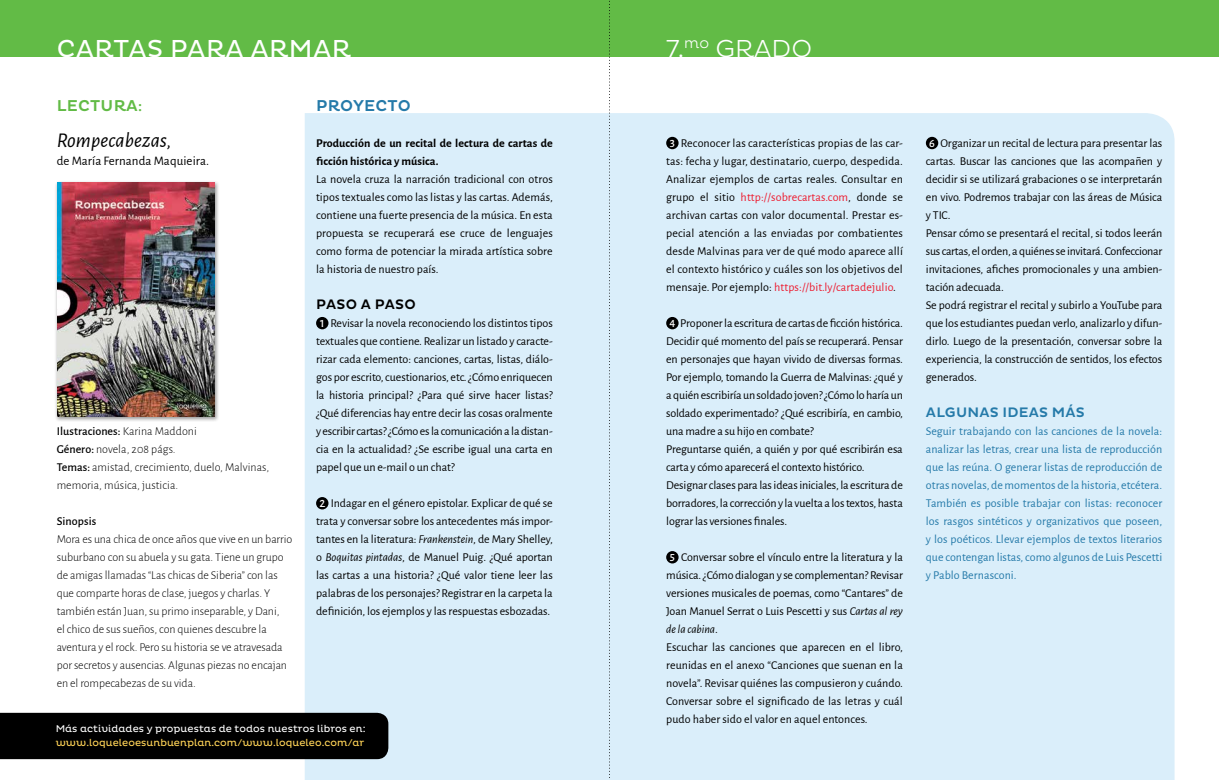
<style>
.page{position:relative;width:1219px;height:780px;background:#fff}
.page>*{position:absolute;margin:0;border:0;box-sizing:border-box;transform-origin:0 0}
.t1{font:25px "Pluto";letter-spacing:.025em;color:#fff}
.t2{font:300 25px "Pluto";color:#fff}
.t3{font:italic 21px "Alegreya Sans";letter-spacing:.005em;color:#000}
.t4{font:500 16px "Pluto";letter-spacing:.015em;color:#62bb46}
.t5{font:500 16px "Pluto";letter-spacing:.005em;color:#257aa9}
.t6{font:500 14px "Pluto";letter-spacing:.015em;color:#257aa9}
.t7{font:500 14px "Pluto";letter-spacing:.02em;color:#000}
.t8{font:13px "Alegreya Sans";letter-spacing:.005em;color:#000}
.t9{font:12px/18px "Alegreya Sans";letter-spacing:-.005em;color:#000}
.t10{font:300 12px/18px "Alegreya Sans";letter-spacing:-.005em;color:#000}
.t11{font:12px/18px "Alegreya Sans";color:#257aa9;text-align:justify}
.t12{font:700 12px/18px "Alegreya Sans";letter-spacing:.005em;color:#000}
.t13{font:500 12px "Alegreya Sans";letter-spacing:.005em;color:#000}
.t14{font:10px "Pluto";letter-spacing:.005em;color:#fff}
.t15{font:10px "Pluto";letter-spacing:.005em;color:#ffd457}
.s1{font-size:13px}
.s2{font-weight:500;color:#fff}
.s3{font-style:italic}
.s4{font-weight:500}
.s5{color:#ed1b2f}
</style>
<div class="page">
<div style="left:0;top:0;width:1219px;height:57px;background:#62bb46"></div>
<div style="left:305px;top:113px;width:869px;height:667px;background:#daeefa"></div>
<div style="left:666px;top:137px;width:13px;height:12px;background:#000;border-radius:50%"></div>
<div style="left:666px;top:317px;width:13px;height:12px;background:#000;border-radius:50%"></div>
<div style="left:666px;top:551px;width:13px;height:12px;background:#000;border-radius:50%"></div>
<div style="left:926px;top:137px;width:12px;height:12px;background:#000;border-radius:50%"></div>
<div style="left:316px;top:317px;width:12px;height:12px;background:#000;border-radius:50%"></div>
<div style="left:316px;top:497px;width:12px;height:12px;background:#000;border-radius:50%"></div>
<svg style="left:609px;top:0;width:1px;height:780px"></svg>
<div style="left:0;top:712px;width:388px;height:47px;background:#000"></div>
<div style="left:55px;top:180px;width:165px;height:242px;background:#000;opacity:.4"></div>
<img style="left:57px;top:183px;width:158px;height:234px">
<h1 class="t1" style="left:57px;top:34px;width:296px">CARTAS PARA ARMAR</h1>
<h1 class="t2" style="left:666px;top:34px;width:148px">7.<sup>mo</sup> GRADO</h1>
<h3 class="t4" style="left:57px;top:96px;width:87px">LECTURA<span class="s1">:</span></h3>
<h3 class="t5" style="left:316px;top:96px;width:96px">PROYECTO</h3>
<h2 class="t3" style="left:57px;top:126px;width:116px">Rompecabezas,</h2>
<p class="t8" style="left:57px;top:152px;width:154px">de María Fernanda Maquieira.</p>
<p class="t12" style="left:316px;top:133px;width:238px">Producción de un recital de lectura de cartas de ficción histórica y música.</p>
<p class="t9" style="left:316px;top:169px;width:238px;text-align:justify">La novela cruza la narración tradicional con otros tipos textuales como las listas y las cartas. Además, contiene una fuerte presencia de la música. En esta propuesta se recuperará ese cruce de lenguajes como forma de potenciar la mirada artística sobre la historia de nuestro país.</p>
<p class="t7" style="left:316px;top:296px;width:101px">PASO A PASO</p>
<p class="t9" style="left:316px;top:313px;width:238px;text-align:justify;text-indent:4px"><span class="s2">1</span> Revisar la novela reconociendo los distintos tipos textuales que contiene. Realizar un listado y caracte&shy;rizar cada elemento: canciones, cartas, listas, diálo&shy;gos por escrito, cuestionarios, etc. ¿Cómo enriquecen la historia principal? ¿Para qué sirve hacer listas? ¿Qué diferencias hay entre decir las cosas oralmente y escribir cartas? ¿Cómo es la comunicación a la distan&shy;cia en la actualidad? ¿Se escribe igual una carta en papel que un e-mail o un chat?</p>
<p class="t9" style="left:316px;top:493px;width:238px;text-align:justify"><span class="s2">2</span> Indagar en el género epistolar. Explicar de qué se trata y conversar sobre los antecedentes más impor&shy;tantes en la literatura: <span class="s3">Frankenstein</span>, de Mary Shelley, o <span class="s3">Boquitas pintadas</span>, de Manuel Puig. ¿Qué aportan las cartas a una historia? ¿Qué valor tiene leer las palabras de los personajes? Registrar en la carpeta la definición, los ejemplos y las respuestas esbozadas.</p>
<p class="t10" style="left:57px;top:421px;width:214px"><span class="s4">Ilustraciones:</span> Karina Maddoni<br><span class="s4">Género:</span> novela, 208 págs.<br><span class="s4">Temas:</span> amistad, crecimiento, duelo, Malvinas, memoria, música, justicia.</p>
<p class="t13" style="left:57px;top:512px;width:41px">Sinopsis</p>
<p class="t10" style="left:57px;top:529px;width:237px">Mora es una chica de once años que vive en un barrio suburbano con su abuela y su gata. Tiene un grupo de amigas llamadas “Las chicas de Siberia” con las que comparte horas de clase, juegos y charlas. Y también están Juan, su primo inseparable, y Dani,<br>el chico de sus sueños, con quienes descubre la aventura y el rock. Pero su historia se ve atravesada por secretos y ausencias. Algunas piezas no encajan en el rompecabezas de su vida.</p>
<p class="t14" style="left:56px;top:722px;width:311px">Más actividades y propuestas de todos nuestros libros en:</p>
<p class="t15" style="left:56px;top:736px;width:310px">www.loqueleoesunbuenplan.com/www.loqueleo.com/ar</p>
<p class="t9" style="left:666px;top:133px;width:238px;text-align:center"><span class="s2">3</span> Reconocer las características propias de las car&shy;tas: fecha y lugar, destinatario, cuerpo, despedida.<br>Analizar ejemplos de cartas reales. Consultar en grupo el sitio <span class="s5">http://sobrecartas.com</span>, donde se archivan cartas con valor documental. Prestar es&shy;pecial atención a las enviadas por combatientes desde Malvinas para ver de qué modo aparece allí el contexto histórico y cuáles son los objetivos del mensaje. Por ejemplo: <span class="s5">https://bit.ly/cartadejulio</span>.</p>
<p class="t9" style="left:666px;top:313px;width:238px"><span class="s2">4</span> Proponer la escritura de cartas de ficción histórica.<br>Decidir qué momento del país se recuperará. Pensar en personajes que hayan vivido de diversas formas.<br>Por ejemplo, tomando la Guerra de Malvinas: ¿qué y a quién escribiría un soldado joven? ¿Cómo lo haría un soldado experimentado? ¿Qué escribiría, en cambio, una madre a su hijo en combate?<br>Preguntarse quién, a quién y por qué escribirán esa carta y cómo aparecerá el contexto histórico.<br>Designar clases para las ideas iniciales, la escritura de borradores, la corrección y la vuelta a los textos, hasta lograr las versiones finales.</p>
<p class="t9" style="left:666px;top:547px;width:238px;text-indent:4px"><span class="s2">5</span> Conversar sobre el vínculo entre la literatura y la música. ¿Cómo dialogan y se complementan? Revisar versiones musicales de poemas, como “Cantares” de Joan Manuel Serrat o Luis Pescetti y sus <span class="s3">Cartas al rey de la cabina</span>.<br>Escuchar las canciones que aparecen en el libro, reunidas en el anexo “Canciones que suenan en la novela”. Revisar quiénes las compusieron y cuándo.<br>Conversar sobre el significado de las letras y cuál pudo haber sido el valor en aquel entonces.</p>
<p class="t9" style="left:926px;top:133px;width:238px"><span class="s2">6</span> Organizar un recital de lectura para presentar las cartas. Buscar las canciones que las acompañen y decidir si se utilizará grabaciones o se interpretarán en vivo. Podremos trabajar con las áreas de Música y TIC.<br>Pensar cómo se presentará el recital, si todos leerán sus cartas, el orden, a quiénes se invitará. Confeccionar invitaciones, afiches promocionales y una ambien&shy;tación adecuada.<br>Se podrá registrar el recital y subirlo a YouTube para que los estudiantes puedan verlo, analizarlo y difun&shy;dirlo. Luego de la presentación, conversar sobre la experiencia, la construcción de sentidos, los efectos generados.</p>
<p class="t6" style="left:926px;top:404px;width:160px">ALGUNAS IDEAS MÁS</p>
<p class="t11" style="left:926px;top:421px;width:238px">Seguir trabajando con las canciones de la novela: analizar las letras, crear una lista de reproducción que las reúna. O generar listas de reproducción de otras novelas, de momentos de la historia, etcétera.<br>También es posible trabajar con listas: reconocer los rasgos sintéticos y organizativos que poseen, y los poéticos. Llevar ejemplos de textos literarios que contengan listas, como algunos de Luis Pescetti y Pablo Bernasconi.</p>
</div>
